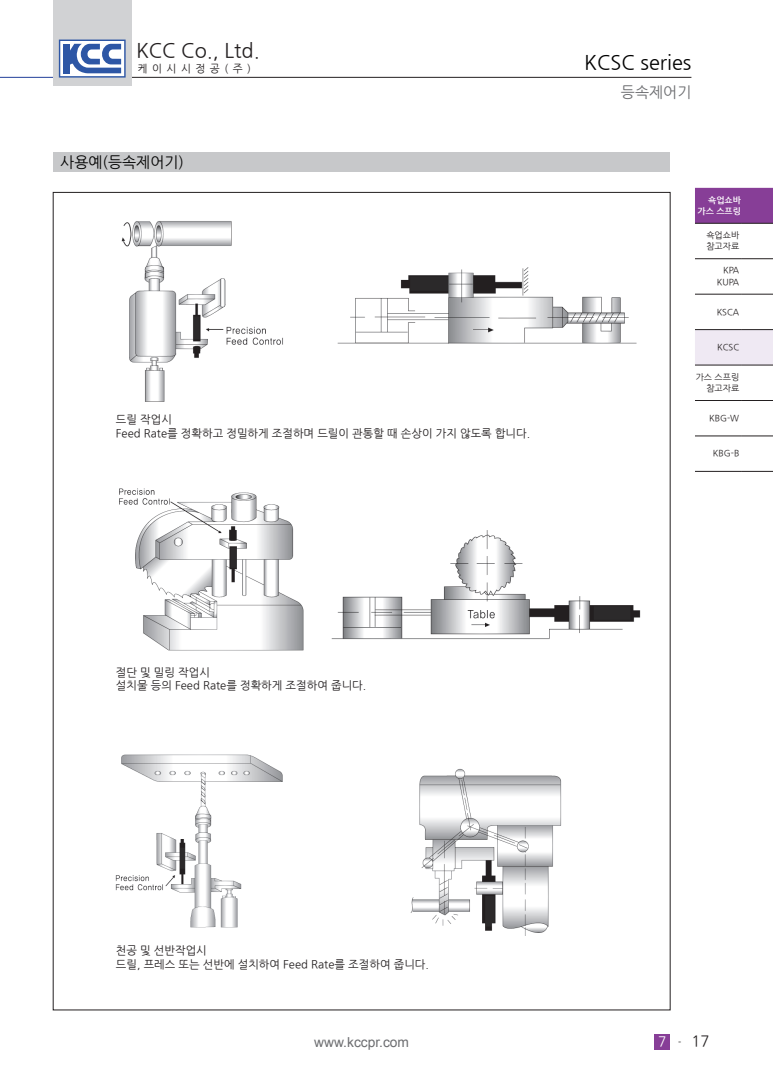
<style>
.page{position:relative;width:773px;height:1081px;background:#fff}
.page>*{position:absolute;margin:0;border:0;box-sizing:border-box;transform-origin:0 0}
.t1{font:20px "Nanum Gothic";color:#231f20}
.t2{font:20px "Nanum Gothic";color:#000}
.t3{font:15px "Nanum Gothic";color:#030303}
.t4{font:15px "Nanum Gothic";color:#6c6d70}
.t5{font:15px "Nanum Gothic";color:#231f20}
.t6{font:13.75px "Arial";color:#6c6d70}
.t7{font:11.25px/13.5px "Nanum Gothic";color:#231f20}
.t8{font:10.62px "Nanum Gothic";letter-spacing:.42em;color:#231f20}
.t9{font:8.75px/11.2px "Nanum Gothic";color:#231f20;text-align:right}
.t10{font:700 8.75px/11.2px "Nanum Gothic";color:#fff;text-align:right}
.s1{font-size:13.75px;color:#fff}
.s2{font-size:8.75px;color:#030303}
</style>
<div class="page">
<div style="left:654px;top:1034px;width:16px;height:16px;background:#873e97"></div>
<div style="left:695px;top:188px;width:77px;height:35px;background:#873e97"></div>
<div style="left:695px;top:330px;width:77px;height:35px;background:#efe9f3"></div>
<hr style="left:694px;top:223px;width:47px;height:1px;background:#231f20">
<hr style="left:741px;top:223px;width:31px;height:1px;background:#231f20">
<hr style="left:694px;top:258px;width:47px;height:1px;background:#231f20">
<hr style="left:741px;top:258px;width:31px;height:1px;background:#231f20">
<hr style="left:694px;top:294px;width:47px;height:1px;background:#231f20">
<hr style="left:741px;top:294px;width:31px;height:1px;background:#231f20">
<hr style="left:694px;top:329px;width:47px;height:1px;background:#231f20">
<hr style="left:741px;top:329px;width:31px;height:1px;background:#231f20">
<hr style="left:694px;top:365px;width:47px;height:1px;background:#231f20">
<hr style="left:741px;top:365px;width:31px;height:1px;background:#231f20">
<hr style="left:694px;top:400px;width:47px;height:1px;background:#231f20">
<hr style="left:741px;top:400px;width:31px;height:1px;background:#231f20">
<hr style="left:694px;top:436px;width:47px;height:1px;background:#231f20">
<hr style="left:741px;top:436px;width:31px;height:1px;background:#231f20">
<hr style="left:694px;top:471px;width:47px;height:1px;background:#231f20">
<hr style="left:741px;top:471px;width:31px;height:1px;background:#231f20">
<hr style="left:0;top:77px;width:53px;height:1px;background:#223f99">
<hr style="left:131px;top:77px;width:560px;height:1px;background:#231f20">
<div style="left:53px;top:0;width:78px;height:85px;background:#d1d2d4"></div>
<svg style="left:59px;top:40px;width:67px;height:38px;background:#8ca2cd"></svg>
<div style="left:53px;top:152px;width:617px;height:20px;background:#c7c8ca"></div>
<img style="left:121px;top:221px;width:162px;height:181px">
<img style="left:337px;top:267px;width:299px;height:77px">
<img style="left:119px;top:488px;width:185px;height:163px">
<img style="left:332px;top:530px;width:309px;height:110px">
<img style="left:116px;top:754px;width:167px;height:174px">
<img style="left:410px;top:768px;width:152px;height:167px">
<h1 class="t1" style="left:136px;top:41px;width:125px">KCC Co., Ltd.</h1>
<p class="t8" style="left:138px;top:64px;width:115px">케이시시정공(주)</p>
<h2 class="t3" style="left:60px;top:155px;width:125px">사용예(등속제어기)</h2>
<p class="t7" style="left:116px;top:413px;width:415px">드릴 작업시<br>Feed Rate를 정확하고 정밀하게 조절하며 드릴이 관통할 때 손상이 가지 않도록 합니다.</p>
<h1 class="t2" style="left:584px;top:53px;width:109px">KCSC series</h1>
<h2 class="t4" style="left:620px;top:85px;width:72px">등속제어기</h2>
<p class="t10" style="left:697px;top:194px;width:45px">쇽업쇼바 가스 스프링</p>
<p class="t9" style="left:706px;top:230px;width:34px;text-align:left">쇽업쇼바 참고자료</p>
<p class="t9" style="left:716px;top:265px;width:24px">KPA<br>KUPA</p>
<p class="t9" style="left:716px;top:306px;width:24px">KSCA</p>
<p class="t9" style="left:717px;top:342px;width:24px">KCSC</p>
<p class="t9" style="left:695px;top:371px;width:45px">가스 스프링 참고자료</p>
<p class="t9" style="left:709px;top:413px;width:32px">KBG-W</p>
<p class="t9" style="left:712px;top:448px;width:28px">KBG-B</p>
<p class="t7" style="left:116px;top:665px;width:252px">절단 및 밀링 작업시<br>설치물 등의 Feed Rate를 정확하게 조절하여 줍니다.</p>
<p class="t7" style="left:116px;top:944px;width:314px">천공 및 선반작업시<br>드릴, 프레스 또는 선반에 설치하여 Feed Rate를 조절하여 줍니다.</p>
<p class="t6" style="left:314px;top:1033px;width:96px">www.kccpr.com</p>
<h2 class="t5" style="left:658px;top:1034px;width:53px"><span class="s1">7</span> <span class="s2">-</span>17</h2>
</div>
